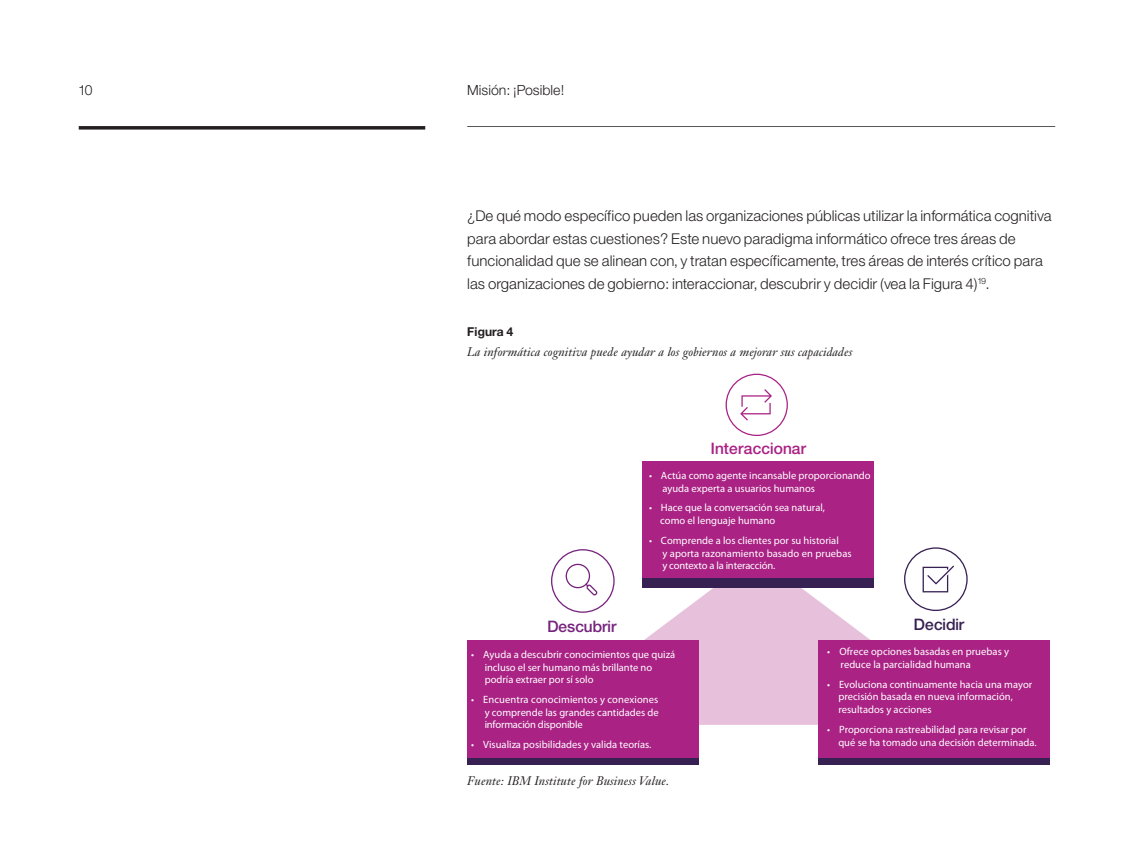
<style>
.page{position:relative;width:1134px;height:851px;background:#fff}
.page>*{position:absolute;margin:0;border:0;box-sizing:border-box;transform-origin:0 0}
.t1{font:15.92px "Helv Neue Mediumfor IBM";letter-spacing:.01em;color:#a92284}
.t2{font:15.92px "Helv Neue Mediumfor IBM";color:#76237d}
.t3{font:15.92px "Helv Neue Mediumfor IBM";color:#372052}
.Body_Light__8_5_13{font:300 14.88px/22.8px "Helv Neuefor IBM";color:#231f20}
.t4{font:300 14px "Helv Neuefor IBM";color:#231f20}
.t5{font:italic 12.25px "Janson Text LT Std";letter-spacing:.01em;color:#231f20}
.t6{font:12.25px "Helv Neue Boldfor IBM";letter-spacing:.01em;color:#231f20}
.t7{font:10.5px/12.6px "Helv Neue Lightfor IBM";color:#fff}
</style>
<div class="page">
<svg style="left:576px;top:555px;width:298px;height:169px;fill:#e7c1dc"></svg>
<div style="left:467px;top:640px;width:231px;height:117px;background:#a92284"></div>
<div style="left:467px;top:757px;width:231px;height:7px;background:#372052"></div>
<div style="left:818px;top:640px;width:232px;height:117px;background:#a92284"></div>
<div style="left:818px;top:757px;width:232px;height:7px;background:#372052"></div>
<div style="left:642px;top:461px;width:231px;height:117px;background:#a92284"></div>
<div style="left:642px;top:578px;width:231px;height:9px;background:#372052"></div>
<svg style="left:551px;top:549px;width:64px;height:63px"></svg>
<svg style="left:904px;top:547px;width:64px;height:64px"></svg>
<svg style="left:726px;top:373px;width:62px;height:63px"></svg>
<svg style="left:79px;top:126px;width:346px;height:4px"></svg>
<hr style="left:467px;top:126px;width:588px;height:1px;background:#57585a">
<h3 class="t4" style="left:79px;top:81px;width:15px">10</h3>
<h3 class="t4" style="left:467px;top:81px;width:98px">Misión: ¡Posible!</h3>
<p class="Body_Light__8_5_13" style="left:467px;top:204px;width:586px">¿De qué modo específico pueden las organizaciones públicas utilizar la informática cognitiva para abordar estas cuestiones? Este nuevo paradigma informático ofrece tres áreas de funcionalidad que se alinean con, y tratan específicamente, tres áreas de interés crítico para las organizaciones de gobierno: interaccionar, descubrir y decidir (vea la Figura 4)<sup>19</sup>.</p>
<p class="t6" style="left:467px;top:324px;width:48px">Figura 4</p>
<p class="t5" style="left:467px;top:344px;width:387px">La informática cognitiva puede ayudar a los gobiernos a mejorar sus capacidades</p>
<h1 class="t1" style="left:711px;top:438px;width:97px">Interaccionar</h1>
<p class="t7" style="left:662px;top:469px;width:210px;text-indent:-13px">• Actúa como agente incansable proporcionando ayuda experta a usuarios humanos</p>
<p class="t7" style="left:660px;top:501px;width:166px;text-indent:-11px">• Hace que la conversación sea natural, como el lenguaje humano</p>
<p class="t7" style="left:662px;top:534px;width:191px;text-indent:-13px">• Comprende a los clientes por su historial<br>y aporta razonamiento basado en pruebas y contexto a la interacción.</p>
<h1 class="t2" style="left:547px;top:617px;width:71px">Descubrir</h1>
<p class="t7" style="left:485px;top:647px;width:192px;text-indent:-13px">• Ayuda a descubrir conocimientos que quizá incluso el ser humano más brillante no podría extraer por sí solo</p>
<p class="t7" style="left:485px;top:693px;width:176px;text-align:justify;text-indent:-13px">• Encuentra conocimientos y conexiones y comprende las grandes cantidades de información disponible</p>
<p class="t7" style="left:471px;top:738px;width:182px">• Visualiza posibilidades y valida teorías.</p>
<p class="t5" style="left:467px;top:772px;width:204px">Fuente: IBM Institute for Business Value.</p>
<h1 class="t3" style="left:914px;top:614px;width:52px">Decidir</h1>
<p class="t7" style="left:841px;top:645px;width:170px;text-indent:-13px">• Ofrece opciones basadas en pruebas y reduce la parcialidad humana</p>
<p class="t7" style="left:838px;top:677px;width:196px;text-indent:-11px">• Evoluciona continuamente hacia una mayor precisión basada en nueva información, resultados y acciones</p>
<p class="t7" style="left:838px;top:722px;width:200px;text-indent:-11px">• Proporciona rastreabilidad para revisar por qué se ha tomado una decisión determinada.</p>
</div>
